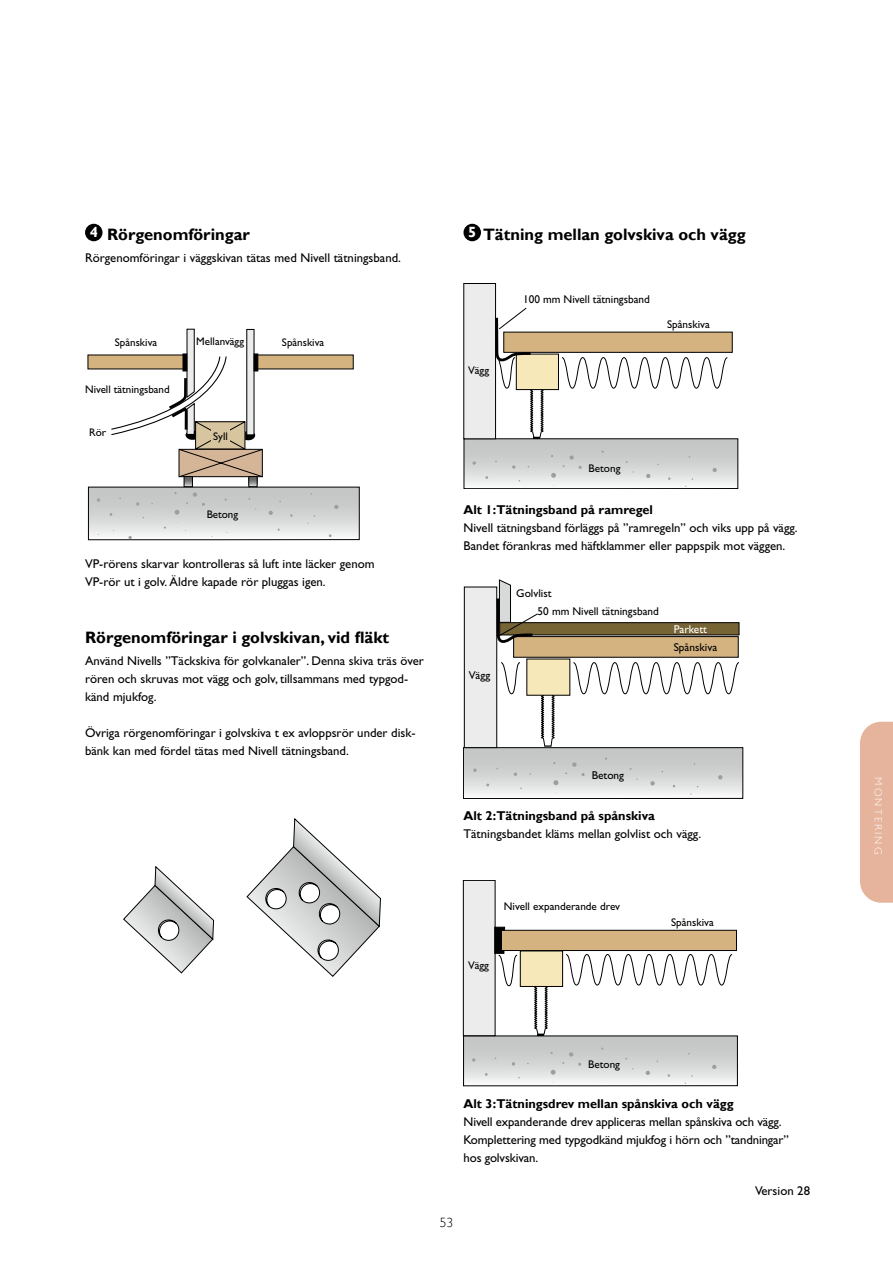
<style>
.page{position:relative;width:893px;height:1263px;background:#fff}
.page>*{position:absolute;margin:0;border:0;box-sizing:border-box;transform-origin:0 0}
.t1{font:700 16.5px "Gill Sans";color:#000}
.t2{font:300 13.5px "Gill Sans";color:#000}
.t3{font:12.75px/18px "Gill Sans";color:#000}
.t4{font:700 12.75px "Gill Sans";color:#000}
.t5{font:11.4px "Gill Sans";color:#000}
.t6{font:11.4px "Gill Sans";color:#fff}
.t7{font:11.25px "Gill Sans";color:#000}
.t8{font:11.1px "Gill Sans";color:#000}
.t9{font:300 10.5px "Gill Sans";letter-spacing:.2em;color:#fff}
</style>
<div class="page">
<div style="left:860px;top:722px;width:33px;height:181px;background:#e6b39c"></div>
<div style="left:85px;top:224px;width:18px;height:17px;background:#000;border-radius:50%"></div>
<div style="left:463px;top:224px;width:18px;height:17px;background:#000;border-radius:50%"></div>
<svg style="left:462px;top:880px;width:276px;height:206px"></svg>
<svg style="left:88px;top:329px;width:272px;height:211px"></svg>
<svg style="left:246px;top:818px;width:135px;height:159px"></svg>
<svg style="left:123px;top:865px;width:91px;height:108px"></svg>
<svg style="left:464px;top:283px;width:275px;height:206px"></svg>
<svg style="left:463px;top:580px;width:280px;height:219px"></svg>
<p class="t1" style="left:90px;top:224px;width:162px"><sup>4</sup> Rörgenomföringar</p>
<p class="t3" style="left:85px;top:249px;width:317px">Rörgenomföringar i väggskivan tätas med Nivell tätningsband.</p>
<p class="t8" style="left:115px;top:336px;width:44px">Spånskiva</p>
<p class="t8" style="left:196px;top:335px;width:49px">Mellanvägg</p>
<p class="t8" style="left:282px;top:336px;width:44px">Spånskiva</p>
<p class="t8" style="left:85px;top:383px;width:86px">Nivell tätningsband</p>
<p class="t8" style="left:89px;top:426px;width:19px">Rör</p>
<p class="t8" style="left:213px;top:429px;width:16px">Syll</p>
<p class="t8" style="left:207px;top:508px;width:33px">Betong</p>
<p class="t3" style="left:85px;top:555px;width:291px">VP-rörens skarvar kontrolleras så luft inte läcker genom<br>VP-rör ut i golv. Äldre kapade rör pluggas igen.</p>
<p class="t1" style="left:85px;top:628px;width:306px">Rörgenomföringar i golvskivan, vid fläkt</p>
<p class="t3" style="left:85px;top:652px;width:340px">Använd Nivells ”Täckskiva för golvkanaler”. Denna skiva träs över rören och skruvas mot vägg och golv, tillsammans med typgod&shy;känd mjukfog.</p>
<p class="t3" style="left:85px;top:724px;width:332px">Övriga rörgenomföringar i golvskiva t ex avloppsrör under disk&shy;bänk kan med fördel tätas med Nivell tätningsband.</p>
<p class="t1" style="left:468px;top:224px;width:279px"><sup>5</sup> Tätning mellan golvskiva och vägg</p>
<p class="t8" style="left:468px;top:364px;width:23px">Vägg</p>
<p class="t7" style="left:523px;top:292px;width:128px">100 mm Nivell tätningsband</p>
<p class="t8" style="left:667px;top:318px;width:44px">Spånskiva</p>
<p class="t8" style="left:589px;top:461px;width:33px">Betong</p>
<p class="t4" style="left:463px;top:502px;width:191px">Alt 1:Tätningsband på ramregel</p>
<p class="t3" style="left:463px;top:519px;width:336px">Nivell tätningsband förläggs på ”ramregeln” och viks upp på vägg.<br>Bandet förankras med häftklammer eller pappspik mot väggen.</p>
<p class="t5" style="left:516px;top:587px;width:37px">Golvlist</p>
<p class="t5" style="left:469px;top:669px;width:23px">Vägg</p>
<p class="t7" style="left:538px;top:604px;width:123px">50 mm Nivell tätningsband</p>
<p class="t5" style="left:517px;top:607px;width:89px">Nivell tätningsband</p>
<p class="t6" style="left:674px;top:622px;width:35px">Parkett</p>
<p class="t5" style="left:674px;top:640px;width:45px">Spånskiva</p>
<p class="t5" style="left:592px;top:768px;width:34px">Betong</p>
<p class="t4" style="left:463px;top:808px;width:193px">Alt 2:Tätningsband på spånskiva</p>
<p class="t3" style="left:463px;top:825px;width:239px">Tätningsbandet kläms mellan golvlist och vägg.</p>
<p class="t8" style="left:504px;top:899px;width:118px">Nivell expanderande drev</p>
<p class="t8" style="left:468px;top:959px;width:23px">Vägg</p>
<p class="t8" style="left:671px;top:916px;width:44px">Spånskiva</p>
<p class="t8" style="left:588px;top:1058px;width:33px">Betong</p>
<p class="t2" style="left:440px;top:1215px;width:15px">53</p>
<p class="t4" style="left:463px;top:1096px;width:272px">Alt 3:Tätningsdrev mellan spånskiva och vägg</p>
<p class="t3" style="left:463px;top:1113px;width:327px">Nivell expanderande drev appliceras mellan spånskiva och vägg.<br>Komplettering med typgodkänd mjukfog i hörn och ”tandningar” hos golvskivan.</p>
<p class="t3" style="left:755px;top:1181px;width:56px">Version 28</p>
<p class="t9" style="left:884px;top:777px;width:78px;rotate:90deg">MONTERING</p>
</div>
